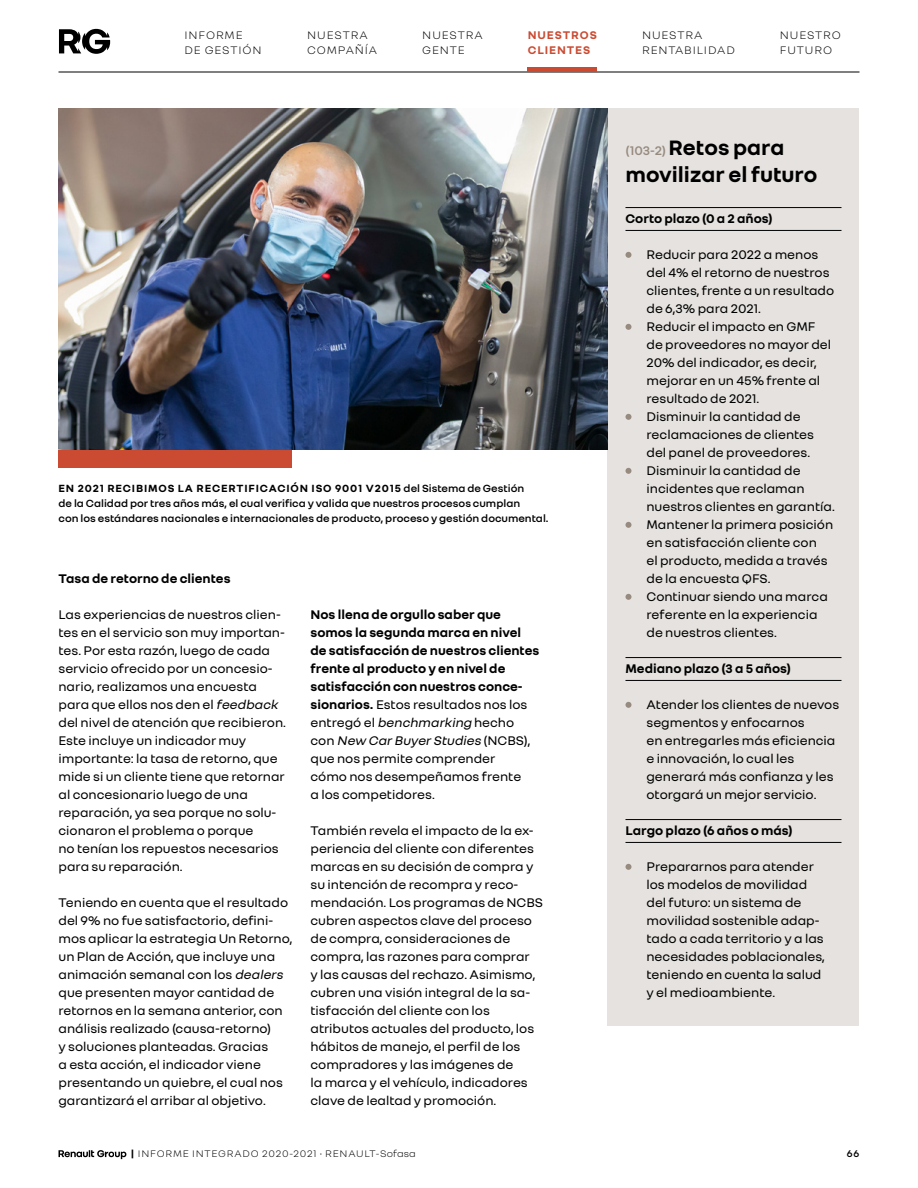
<style>
.page{position:relative;width:918px;height:1188px;background:#fff}
.page>*{position:absolute;margin:0;border:0;box-sizing:border-box;transform-origin:0 0}
.t1{font:700 22.5px/27px "Renault Group";color:#000}
.t2{font:13.5px/18px "Renault Group";color:#000}
.t3{font:700 13.5px/18px "Renault Group";color:#000}
.t4{font:300 12px/15px "Renault Group";letter-spacing:.075em;color:#000}
.t5{font:700 12px/15px "Renault Group";letter-spacing:.075em;color:#cb4b32}
.t6{font:600 11.25px/15px "Renault Group";color:#000}
.t7{font:300 10.5px "Renault Group";letter-spacing:.075em;color:#000}
.t8{font:600 10.5px "Renault Group";color:#000}
.s1{font-weight:700}
.s2{font-style:italic}
.s3{font-weight:400}
.s4{font-weight:400;font-style:italic}
.s5{font-weight:600;font-size:13.5px;color:#978b7f}
</style>
<div class="page">
<svg style="left:58px;top:1150px;width:68px;height:9px"></svg>
<div style="left:608px;top:108px;width:252px;height:918px;background:#e5e2df"></div>
<hr style="left:626px;top:207px;width:216px;height:1px;background:#000">
<hr style="left:626px;top:230px;width:216px;height:1px;background:#000">
<hr style="left:626px;top:657px;width:216px;height:1px;background:#000">
<hr style="left:626px;top:680px;width:216px;height:1px;background:#000">
<hr style="left:626px;top:819px;width:216px;height:1px;background:#000">
<hr style="left:626px;top:842px;width:216px;height:1px;background:#000">
<svg style="left:626px;top:252px;width:6px;height:6px"></svg>
<svg style="left:626px;top:324px;width:6px;height:6px"></svg>
<svg style="left:626px;top:414px;width:6px;height:6px"></svg>
<svg style="left:626px;top:468px;width:6px;height:6px"></svg>
<svg style="left:626px;top:522px;width:6px;height:6px"></svg>
<svg style="left:626px;top:594px;width:6px;height:6px"></svg>
<svg style="left:626px;top:702px;width:6px;height:6px"></svg>
<svg style="left:626px;top:864px;width:6px;height:6px"></svg>
<img style="left:58px;top:108px;width:550px;height:342px">
<div style="left:58px;top:450px;width:234px;height:18px;background:#cb4b32"></div>
<svg style="left:59px;top:29px;width:51px;height:25px"></svg>
<hr style="left:58px;top:72px;width:802px;height:1px;background:#000">
<div style="left:528px;top:67px;width:69px;height:5px;background:#cb4b32"></div>
<p class="t4" style="left:642px;top:27px;width:94px">NUESTRA<br>RENTABILIDAD</p>
<p class="t4" style="left:184px;top:27px;width:79px">INFORME<br>DE GESTIÓN</p>
<p class="t4" style="left:307px;top:27px;width:72px">NUESTRA<br>COMPAÑÍA</p>
<p class="t4" style="left:422px;top:27px;width:62px">NUESTRA<br>GENTE</p>
<p class="t4" style="left:780px;top:27px;width:63px">NUESTRO<br>FUTURO</p>
<p class="t5" style="left:528px;top:27px;width:71px">NUESTROS<br>CLIENTES</p>
<p class="t6" style="left:58px;top:480px;width:492px"><span class="s1">EN 2021 RECIBIMOS LA RECERTIFICACIÓN ISO 9001 V2015</span> del Sistema de Gestión<br>de la Calidad por tres años más, el cual verifica y valida que nuestros procesos cumplan<br>con los estándares nacionales e internacionales de producto, proceso y gestión documental.</p>
<p class="t3" style="left:58px;top:568px;width:174px">Tasa de retorno de clientes</p>
<p class="t2" style="left:58px;top:604px;width:229px">Las experiencias de nuestros clien&shy;tes en el servicio son muy importan&shy;tes. Por esta razón, luego de cada servicio ofrecido por un concesio&shy;nario, realizamos una encuesta para que ellos nos den el <span class="s2">feedback </span>del nivel de atención que recibieron.<br>Este incluye un indicador muy importante: la tasa de retorno, que mide si un cliente tiene que retornar al concesionario luego de una reparación, ya sea porque no solu&shy;cionaron el problema o porque<br>no tenían los repuestos necesarios para su reparación.</p>
<p class="t2" style="left:58px;top:892px;width:236px">Teniendo en cuenta que el resultado del 9% no fue satisfactorio, defini&shy;mos aplicar la estrategia Un Retorno, un Plan de Acción, que incluye una animación semanal con los <span class="s2">dealers </span>que presenten mayor cantidad de retornos en la semana anterior, con análisis realizado (causa-retorno)<br>y soluciones planteadas. Gracias<br>a esta acción, el indicador viene presentando un quiebre, el cual nos garantizará el arribar al objetivo.</p>
<p class="t3" style="left:310px;top:604px;width:230px">Nos llena de orgullo saber que somos la segunda marca en nivel de satisfacción de nuestros clientes frente al producto y en nivel de satisfacción con nuestros conce&shy;sionarios. <span class="s3">Estos resultados nos los entregó el</span> <span class="s4">benchmarking</span> <span class="s3">hecho<br>c o n</span> <span class="s4">New CarBuyerStudies</span> <span class="s3">( N C B S) , que nos permite comprender<br>cómo nos desempeñamos frente<br>a los competidores.</span></p>
<p class="t2" style="left:310px;top:821px;width:234px">También revela el impacto de la ex&shy;periencia del cliente con diferentes marcas en su decisión de compra y su intención de recompra y reco&shy;mendación. Los programas de NCBS cubren aspectos clave del proceso de compra, consideraciones de compra, las razones para comprar<br>y las causas del rechazo. Asimismo, cubren una visión integral de la sa&shy;tisfacción del cliente con los atributos actuales del producto, los hábitos de manejo, el perfil de los compradores y las imágenes de<br>la marca y el vehículo, indicadores clave de lealtad y promoción.</p>
<h1 class="t1" style="left:625px;top:133px;width:193px"><span class="s5">(103-2)</span> Retos para movilizar el futuro</h1>
<p class="t3" style="left:626px;top:208px;width:149px">Corto plazo (0 a 2 años)</p>
<p class="t2" style="left:646px;top:245px;width:190px">Reducir para 2022 a menos del 4% el retorno de nuestros clientes, frente a un resultado de 6,3% para 2021.<br>Reducir el impacto en GMF de proveedores no mayor del<br>20% del indicador, es decir, mejorar en un 45% frente al resultado de 2021.<br>Disminuir la cantidad de reclamaciones de clientes del panel de proveedores.<br>Disminuir la cantidad de incidentes que reclaman nuestros clientes en garantía.<br>Mantener la primera posición en satisfacción cliente con<br>el producto, medida a través de la encuesta QFS.<br>Continuar siendo una marca referente en la experiencia de nuestros clientes.</p>
<p class="t3" style="left:625px;top:658px;width:167px">Mediano plazo (3 a 5 años)</p>
<p class="t2" style="left:646px;top:695px;width:194px">Atender los clientes de nuevos segmentos y enfocarnos<br>en entregarles más eficiencia e innovación, lo cual les generará más confianza y les otorgará un mejor servicio.</p>
<p class="t3" style="left:625px;top:820px;width:169px">Largo plazo (6 años o más)</p>
<p class="t2" style="left:646px;top:857px;width:180px">Prepararnos para atender los modelos de movilidad del futuro: un sistema de movilidad sostenible adap&shy;tado a cada territorio y a las necesidades poblacionales, teniendo en cuenta la salud y el medioambiente.</p>
<p class="t7" style="left:131px;top:1147px;width:286px"><span class="s1">|</span> INFORME INTEGRADO 2020-2021 • RENAULT-Sofasa</p>
<p class="t8" style="left:847px;top:1147px;width:14px">66</p>
</div>
